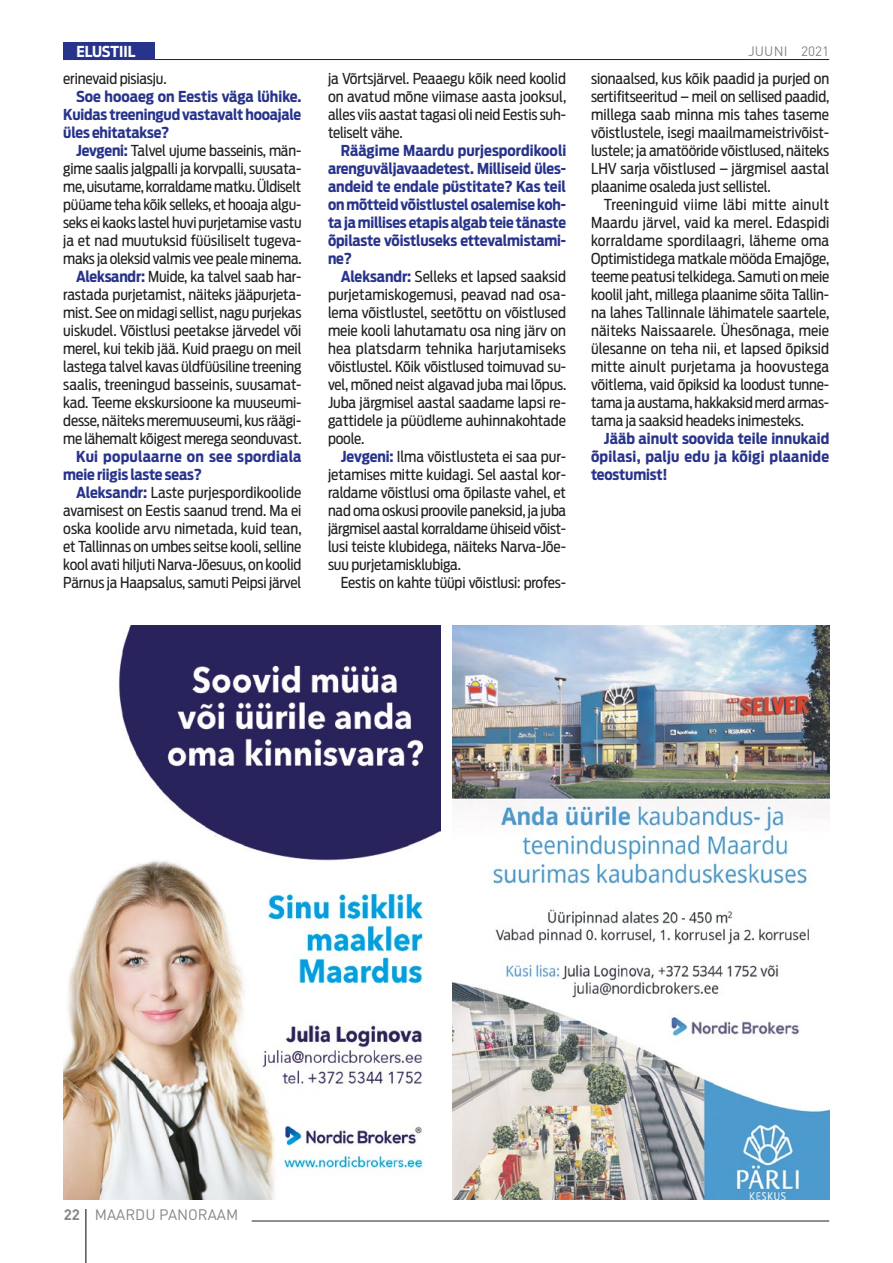
<style>
.page{position:relative;width:893px;height:1263px;background:#fff}
.page>*{position:absolute;margin:0;border:0;box-sizing:border-box;transform-origin:0 0}
.t1{font:15px/18px "Ford Antenna Cond";letter-spacing:-.01em;color:#212121;text-align:justify}
.t2{font:700 15px/18px "Ford Antenna Cond";letter-spacing:-.01em;color:#28348b;text-align:justify}
.t3{font:700 15px/18px "Ford Antenna Cond";letter-spacing:.01em;color:#28348b}
.t4{font:15px "DIN Pro";color:#878787}
.t5{font:700 15px "Ford Antenna Cond";color:#fff}
.t6{font:13.5px "DIN Pro";letter-spacing:.01em;color:#878787}
.s1{font-weight:700;color:#28348b}
.s2{font-weight:700}
</style>
<div class="page">
<hr style="left:252px;top:1221px;width:577px;height:1px;background:#212121">
<hr style="left:86px;top:1209px;width:1px;height:54px;background:#000">
<hr style="left:64px;top:59px;width:765px;height:1px;background:#212121">
<div style="left:64px;top:43px;width:91px;height:17px;background:#28348b"></div>
<img style="left:64px;top:626px;width:377px;height:573px">
<img style="left:452px;top:626px;width:377px;height:573px">
<p class="t5" style="left:76px;top:38px;width:61px">ELUSTIIL</p>
<p class="t1" style="left:63px;top:68px;width:105px">erinevaid pisiasju.</p>
<p class="t2" style="left:63px;top:86px;width:240px;text-indent:13px">Soe hooaeg on Eestis väga lühike.<br>Kuidas treeningud vastavalt hooajale üles ehitatakse?</p>
<p class="t1" style="left:63px;top:140px;width:240px;text-align:right"><span class="s1">Jevgeni:</span> Talvel ujume basseinis, män&shy;gime saalis jalgpalli ja korvpalli, suusata&shy;me, uisutame, korraldame matku. Üldiselt püüame teha kõik selleks, et hooaja algu&shy;seks ei kaoks lastel huvi purjetamise vastu ja et nad muutuksid füüsiliselt tugeva&shy;maks ja oleksid valmis vee peale minema.<br><span class="s1">Aleksandr:</span> Muide, ka talvel saab har&shy;rastada purjetamist, näiteks jääpurjeta&shy;mist. See on midagi sellist, nagu purjekas uiskudel. Võistlusi peetakse järvedel või merel, kui tekib jää. Kuid praegu on meil lastega talvel kavas üldfüüsiline treening saalis, treeningud basseinis, suusamat&shy;kad. Teeme ekskursioone ka muuseumi&shy;desse, näiteks meremuuseumi, kus räägi&shy;me lähemalt kõigest merega seonduvast.</p>
<p class="t3" style="left:63px;top:446px;width:240px;text-indent:13px">Kui populaarne on see spordiala meie riigis laste seas?</p>
<p class="t1" style="left:63px;top:482px;width:240px;text-indent:13px"><span class="s1">Aleksandr:</span> Laste purjespordikoolide avamisest on Eestis saanud trend. Ma ei oska koolide arvu nimetada, kuid tean, et Tallinnas on umbes seitse kooli, selline kool avati hiljuti Narva-Jõesuus, on koolid Pärnus ja Haapsalus, samuti Peipsi järvel</p>
<p class="t1" style="left:328px;top:68px;width:240px">ja Võrtsjärvel. Peaaegu kõik need koolid on avatud mõne viimase aasta jooksul, alles viis aastat tagasi oli neid Eestis suh&shy;teliselt vähe.</p>
<p class="t2" style="left:328px;top:140px;width:240px;text-indent:13px">Räägime Maardu purjespordikooli arenguväljavaadetest. Milliseid üles&shy;andeid te endale püstitate? Kas teil on mõtteid võistlustel osalemise koh&shy;ta ja millises etapis algab teie tänaste õpilaste võistluseks ettevalmistami&shy;ne?</p>
<p class="t1" style="left:328px;top:266px;width:240px;text-indent:13px"><span class="s1">Aleksandr:</span> Selleks et lapsed saaksid purjetamiskogemusi, peavad nad osa&shy;lema võistlustel, seetõttu on võistlused meie kooli lahutamatu osa ning järv on hea platsdarm tehnika harjutamiseks võistlustel. Kõik võistlused toimuvad su&shy;vel, mõned neist algavad juba mai lõpus.<br>Juba järgmisel aastal saadame lapsi re&shy;gattidele ja püüdleme auhinnakohtade poole.</p>
<p class="t1" style="left:328px;top:446px;width:240px;text-indent:13px"><span class="s1">Jevgeni:</span> Ilma võistlusteta ei saa pur&shy;jetamises mitte kuidagi. Sel aastal kor&shy;raldame võistlusi oma õpilaste vahel, et nad oma oskusi proovile paneksid, ja juba järgmisel aastal korraldame ühiseid võist&shy;lusi teiste klubidega, näiteks Narva-Jõe&shy;suu purjetamisklubiga.</p>
<p class="t1" style="left:341px;top:572px;width:227px">Eestis on kahte tüüpi võistlusi: profes-</p>
<p class="t6" style="left:748px;top:42px;width:83px">JUUNI 2021</p>
<p class="t1" style="left:591px;top:68px;width:240px">sionaalsed, kus kõik paadid ja purjed on sertifitseeritud – meil on sellised paadid, millega saab minna mis tahes taseme võistlustele, isegi maailmameistrivõist&shy;lustele; ja amatööride võistlused, näiteks LHV sarja võistlused – järgmisel aastal plaanime osaleda just sellistel.</p>
<p class="t1" style="left:591px;top:194px;width:240px;text-indent:13px">Treeninguid viime läbi mitte ainult Maardu järvel, vaid ka merel. Edaspidi korraldame spordilaagri, läheme oma Optimistidega matkale mööda Emajõge, teeme peatusi telkidega. Samuti on meie koolil jaht, millega plaanime sõita Tallin&shy;na lahes Tallinnale lähimatele saartele, näiteks Naissaarele. Ühesõnaga, meie ülesanne on teha nii, et lapsed õpiksid mitte ainult purjetama ja hoovustega võitlema, vaid õpiksid ka loodust tunne&shy;tama ja austama, hakkaksid merd armas&shy;tama ja saaksid headeks inimesteks.</p>
<p class="t2" style="left:591px;top:428px;width:240px;text-indent:13px">Jääb ainult soovida teile innukaid õpilasi, palju edu ja kõigi plaanide teostumist!</p>
<p class="t4" style="left:64px;top:1205px;width:176px"><span class="s2">22</span> MAARDU PANORAAM</p>
</div>
